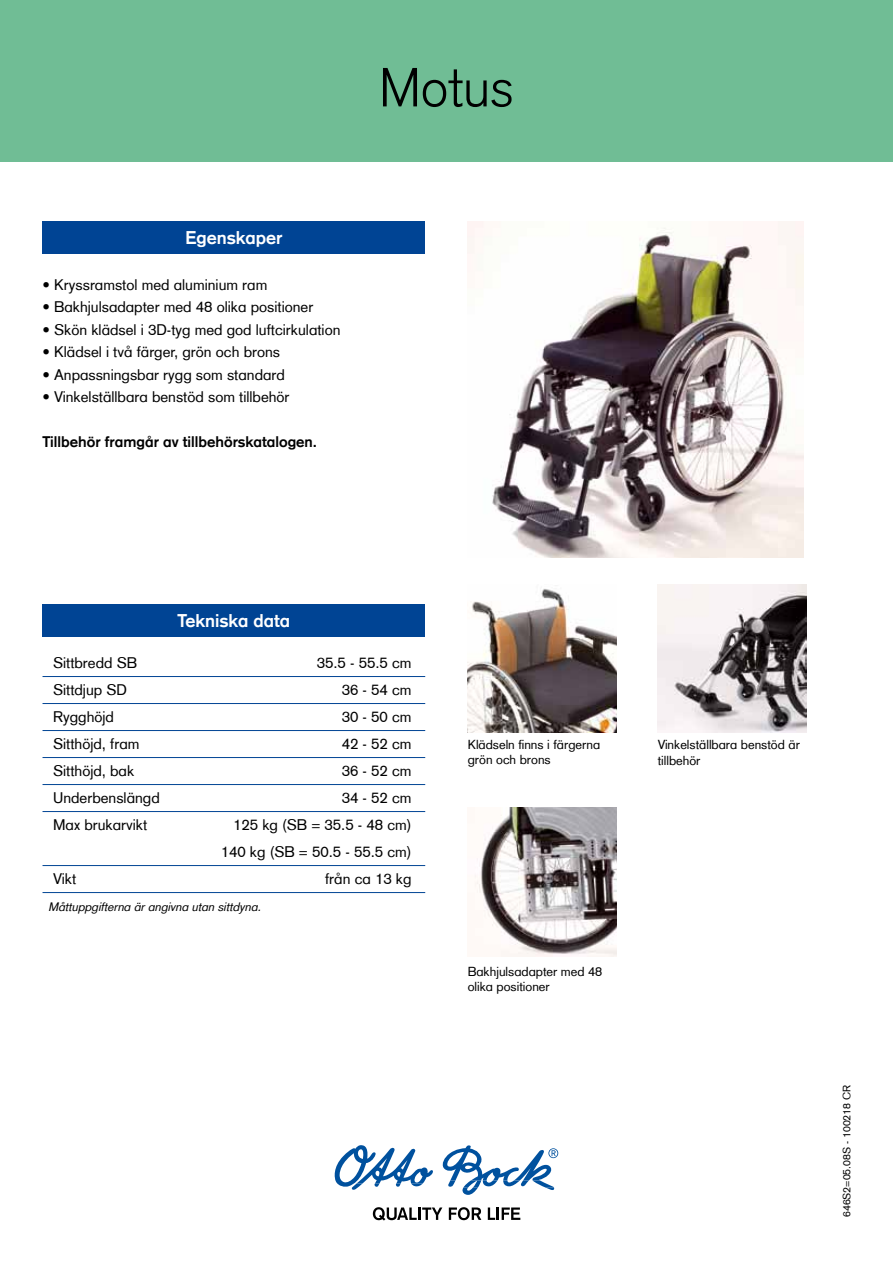
<style>
.page{position:relative;width:893px;height:1263px;background:#fff}
.page>*{position:absolute;margin:0;border:0;box-sizing:border-box;transform-origin:0 0}
.t1{font:300 54px "Otto Bock CT";color:#000}
.t2{font:700 18px "Otto Bock CT";color:#fff}
.t3{font:15px/27px "Otto Bock CT";color:#000;text-align:right}
.t4{font:700 15px "Otto Bock CT";color:#000}
.t5{font:12.75px/15.3px "Otto Bock CT";color:#000}
.t6{font:italic 12px "Otto Bock CT";color:#000}
.t7{font:10.5px "Otto Bock CT";color:#000}
</style>
<div class="page">
<div style="left:0;top:0;width:893px;height:162px;background:#70bd95"></div>
<svg style="left:373px;top:1207px;width:69px;height:13px"></svg>
<svg style="left:449px;top:1207px;width:32px;height:13px"></svg>
<svg style="left:488px;top:1207px;width:32px;height:13px"></svg>
<svg style="left:334px;top:1145px;width:99px;height:45px"></svg>
<svg style="left:442px;top:1145px;width:116px;height:50px"></svg>
<div style="left:43px;top:604px;width:382px;height:33px;background:#004494"></div>
<hr style="left:43px;top:676px;width:382px;height:1px;background:#004494">
<hr style="left:43px;top:703px;width:382px;height:1px;background:#004494">
<hr style="left:43px;top:730px;width:382px;height:1px;background:#004494">
<hr style="left:43px;top:757px;width:382px;height:1px;background:#004494">
<hr style="left:43px;top:784px;width:382px;height:1px;background:#004494">
<hr style="left:43px;top:811px;width:382px;height:1px;background:#004494">
<hr style="left:43px;top:865px;width:382px;height:1px;background:#004494">
<hr style="left:43px;top:892px;width:382px;height:1px;background:#004494">
<div style="left:43px;top:221px;width:382px;height:33px;background:#004494"></div>
<img style="left:657px;top:584px;width:149px;height:149px">
<img style="left:475px;top:808px;width:142px;height:149px">
<img style="left:468px;top:588px;width:149px;height:145px">
<img style="left:468px;top:221px;width:336px;height:336px">
<h1 class="t1" style="left:379px;top:56px;width:137px">Motus</h1>
<p class="t2" style="left:185px;top:227px;width:98px">Egenskaper</p>
<p class="t3" style="left:43px;top:271px;width:226px">• Kryssramstol med aluminium ram</p>
<p class="t3" style="left:43px;top:294px;width:272px">• Bakhjulsadapter med 48 olika positioner</p>
<p class="t3" style="left:43px;top:316px;width:299px">• Skön klädsel i 3D-tyg med god luftcirkulation</p>
<p class="t3" style="left:43px;top:339px;width:239px">• Klädsel i två färger, grön och brons</p>
<p class="t3" style="left:43px;top:361px;width:244px">• Anpassningsbar rygg som standard</p>
<p class="t3" style="left:43px;top:384px;width:249px">• Vinkelställbara benstöd som tillbehör</p>
<p class="t4" style="left:43px;top:433px;width:276px">Tillbehör framgår av tillbehörskatalogen.</p>
<p class="t2" style="left:177px;top:610px;width:114px">Tekniska data</p>
<p class="t3" style="left:53px;top:650px;width:85px">Sittbredd SB</p>
<p class="t3" style="left:317px;top:650px;width:96px">35.5 - 55.5 cm</p>
<p class="t3" style="left:53px;top:677px;width:75px">Sittdjup SD</p>
<p class="t3" style="left:342px;top:677px;width:71px">36 - 54 cm</p>
<p class="t3" style="left:53px;top:704px;width:62px">Rygghöjd</p>
<p class="t3" style="left:342px;top:704px;width:71px">30 - 50 cm</p>
<p class="t3" style="left:53px;top:731px;width:88px">Sitthöjd, fram</p>
<p class="t3" style="left:342px;top:731px;width:71px">42 - 52 cm</p>
<p class="t3" style="left:53px;top:758px;width:83px">Sitthöjd, bak</p>
<p class="t3" style="left:342px;top:758px;width:71px">36 - 52 cm</p>
<p class="t3" style="left:53px;top:785px;width:108px">Underbenslängd</p>
<p class="t3" style="left:342px;top:785px;width:71px">34 - 52 cm</p>
<p class="t3" style="left:53px;top:812px;width:96px">Max brukarvikt</p>
<p class="t3" style="left:221px;top:812px;width:192px">125 kg (SB = 35.5 - 48 cm)<br>140 kg (SB = 50.5 - 55.5 cm)</p>
<p class="t3" style="left:53px;top:866px;width:25px">Vikt</p>
<p class="t3" style="left:325px;top:866px;width:88px">från ca 13 kg</p>
<p class="t6" style="left:49px;top:900px;width:214px">Måttuppgifterna är angivna utan sittdyna.</p>
<p class="t5" style="left:468px;top:737px;width:134px">Klädseln finns i färgerna grön och brons</p>
<p class="t5" style="left:658px;top:737px;width:144px">Vinkelställbara benstöd är tillbehör</p>
<p class="t5" style="left:468px;top:964px;width:136px">Bakhjulsadapter med 48 olika positioner</p>
<p class="t7" style="left:841px;top:1217px;width:133px;rotate:-90deg">646S2=05.08S - 100218 CR</p>
</div>
